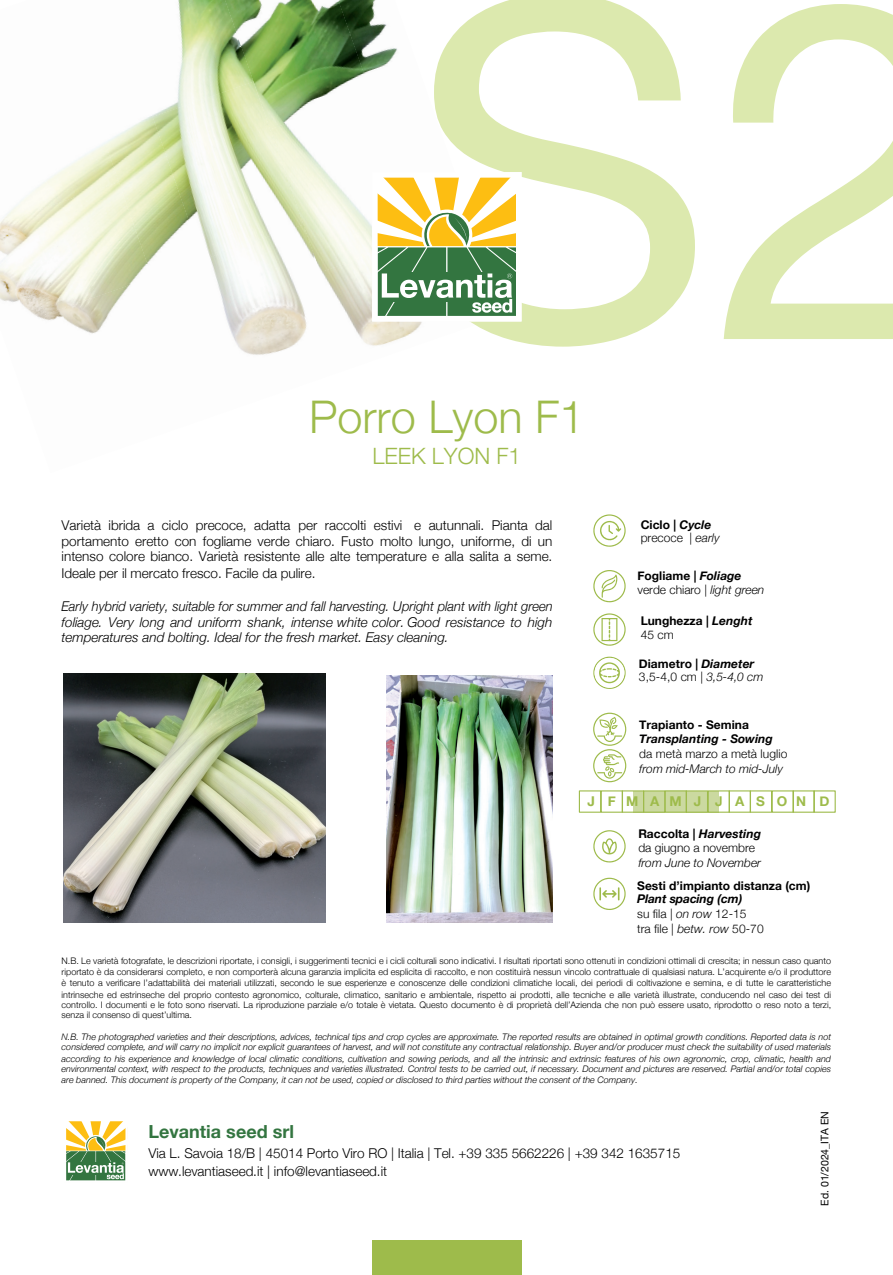
<style>
.page{position:relative;width:893px;height:1275px;background:#fff}
.page>*{position:absolute;margin:0;border:0;box-sizing:border-box;transform-origin:0 0}
.t1{font:472.5px "Helvetica Neue";color:#dce9ae}
.t2{font:300 45px "Helvetica Neue";color:#9ebb4b}
.t3{font:300 22.5px "Helvetica Neue";color:#9ebb4b}
.t4{font:700 18px "Helvetica Neue";color:#337540}
.t5{font:300 13.5px/16.5px "Helvetica Neue";letter-spacing:-.005em;color:#000001}
.t6{font:italic 300 13.5px/16.5px "Helvetica Neue";letter-spacing:-.005em;color:#000001;scale:.96 1}
.t7{font:italic 300 13.5px "Helvetica Neue";letter-spacing:-.005em;color:#000001}
.t8{font:700 13.5px "Helvetica Neue";letter-spacing:.88em;color:#9ebb4b}
.t9{font:300 12px/13.4px "Helvetica Neue";letter-spacing:.005em;color:#000001}
.t10{font:700 12px/13.6px "Helvetica Neue";color:#000001}
.t11{font:italic 300 12px "Helvetica Neue";color:#000001}
.t12{font:italic 700 12px "Helvetica Neue";color:#000001}
.t13{font:10.5px "Helvetica Neue";color:#000001}
.t14{font:300 9px/10.6px "Helvetica Neue";color:#000001;text-align:justify}
.t15{font:italic 300 9px/10.6px "Helvetica Neue";color:#000001}
.s1{font-weight:700}
.s2{font-weight:700;font-style:italic}
.s3{font-style:italic}
.s4{font-weight:300}
</style>
<div class="page">
<img style="left:178px;top:0;width:47px;height:69px">
<img style="left:225px;top:0;width:113px;height:94px">
<img style="left:85px;top:69px;width:167px;height:113px">
<img style="left:338px;top:0;width:59px;height:87px">
<img style="left:152px;top:81px;width:151px;height:177px">
<img style="left:0;top:182px;width:152px;height:117px">
<img style="left:270px;top:94px;width:102px;height:143px">
<img style="left:1px;top:277px;width:151px;height:57px">
<img style="left:202px;top:224px;width:151px;height:131px">
<img style="left:320px;top:237px;width:102px;height:118px">
<div style="left:372px;top:1240px;width:149px;height:35px;background:#9ebb4b"></div>
<img style="left:63px;top:673px;width:263px;height:250px">
<div style="left:686px;top:791px;width:32px;height:21px;background:#cbd9a0"></div>
<svg style="left:666px;top:792px;width:19px;height:19px"></svg>
<div style="left:633px;top:791px;width:31px;height:21px;background:#cbd9a0"></div>
<div style="left:621px;top:790px;width:23px;height:23px;border:1px solid #9ebb4b"></div>
<div style="left:685px;top:790px;width:23px;height:23px;border:1px solid #9ebb4b"></div>
<div style="left:728px;top:790px;width:23px;height:23px;border:1px solid #9ebb4b"></div>
<div style="left:749px;top:790px;width:23px;height:23px;border:1px solid #9ebb4b"></div>
<div style="left:771px;top:790px;width:23px;height:23px;border:1px solid #9ebb4b"></div>
<div style="left:792px;top:790px;width:22px;height:23px;border:1px solid #9ebb4b"></div>
<div style="left:813px;top:790px;width:22px;height:23px;border:1px solid #9ebb4b"></div>
<div style="left:707px;top:790px;width:23px;height:23px;border:1px solid #9ebb4b"></div>
<div style="left:664px;top:790px;width:23px;height:23px;border:1px solid #9ebb4b"></div>
<div style="left:643px;top:790px;width:22px;height:23px;border:1px solid #9ebb4b"></div>
<div style="left:600px;top:790px;width:23px;height:23px;border:1px solid #9ebb4b"></div>
<div style="left:579px;top:790px;width:22px;height:23px;border:1px solid #9ebb4b"></div>
<svg style="left:593px;top:878px;width:32px;height:32px"></svg>
<svg style="left:593px;top:830px;width:32px;height:33px"></svg>
<svg style="left:593px;top:514px;width:32px;height:33px"></svg>
<svg style="left:593px;top:657px;width:32px;height:32px"></svg>
<svg style="left:593px;top:570px;width:32px;height:33px"></svg>
<svg style="left:593px;top:613px;width:32px;height:33px"></svg>
<img style="left:386px;top:675px;width:166px;height:248px">
<svg style="left:372px;top:177px;width:144px;height:144px"></svg>
<svg style="left:66px;top:1121px;width:60px;height:60px"></svg>
<svg style="left:593px;top:713px;width:33px;height:69px"></svg>
<h1 class="t1" style="left:406px;top:-170px;width:570px">S2</h1>
<h2 class="t2" style="left:309px;top:381px;width:277px">Porro Lyon F1</h2>
<h3 class="t3" style="left:372px;top:438px;width:150px">LEEK LYON F1</h3>
<h3 class="t5" style="left:62px;top:516px;width:492px">Varietà ibrida a ciclo precoce, adatta per raccolti estivi e autunnali. Pianta dal portamento eretto con fogliame verde chiaro. Fusto molto lungo, uniforme, di un</h3>
<h3 class="t5" style="left:62px;top:547px;width:492px">intenso colore bianco. Varietà resistente alle alte temperature e alla salita a seme.<br>Ideale per il mercato fresco. Facile da pulire.</h3>
<h3 class="t6" style="left:62px;top:597px;width:513px">Early hybrid variety, suitable for summer and fall harvesting. Upright plant with light green foliage. Very long and uniform shank, intense white color. Good resistance to high</h3>
<h3 class="t7" style="left:62px;top:627px;width:388px">temperatures and bolting. Ideal for the fresh market. Easy cleaning.</h3>
<h3 class="t9" style="left:640px;top:517px;width:80px"><span class="s1">Ciclo |</span> <span class="s2">Cycle </span>precoce | <span class="s3">early</span></h3>
<h3 class="t9" style="left:637px;top:568px;width:128px"><span class="s1">Fogliame |</span> <span class="s2">Foliage </span>verde chiaro | <span class="s3">light green</span></h3>
<h3 class="t10" style="left:640px;top:614px;width:113px">Lunghezza | <span class="s3">Lenght<br></span><span class="s4">45 cm</span></h3>
<h3 class="t9" style="left:639px;top:656px;width:126px"><span class="s1">Diametro |</span> <span class="s2">Diameter<br></span>3,5-4,0 cm | <span class="s3">3,5-4,0 cm</span></h3>
<h3 class="t10" style="left:639px;top:719px;width:111px">Trapianto - Semina</h3>
<h3 class="t12" style="left:639px;top:729px;width:135px">Transplanting - Sowing</h3>
<h3 class="t9" style="left:639px;top:746px;width:149px">da metà marzo a metà luglio</h3>
<h3 class="t11" style="left:639px;top:759px;width:145px">from mid-March to mid-July</h3>
<h3 class="t8" style="left:587px;top:790px;width:244px">JFMAMJ JASOND</h3>
<h3 class="t9" style="left:638px;top:827px;width:124px"><span class="s1">Raccolta |</span> <span class="s2">Harvesting </span>da giugno a novembre</h3>
<h3 class="t11" style="left:638px;top:853px;width:124px">from June to November</h3>
<h3 class="t10" style="left:637px;top:879px;width:175px">Sesti d’impianto distanza (cm)</h3>
<h3 class="t9" style="left:637px;top:890px;width:128px;line-height:15px"><span class="s2">Plant spacing (cm)<br></span>su fila | <span class="s3">on row</span> 12-15<br>tra file | <span class="s3">betw. row</span> 50-70</h3>
<p class="t14" style="left:62px;top:955px;width:771px">N.B. Le varietà fotografate, le descrizioni riportate, i consigli, i suggerimenti tecnici e i cicli colturali sono indicativi. I risultati riportati sono ottenuti in condizioni ottimali di crescita; in nessun caso quanto riportato è da considerarsi completo, e non comporterà alcuna garanzia implicita ed esplicita di raccolto, e non costituirà nessun vincolo contrattuale di qualsiasi natura. L’acquirente e/o il produttore è tenuto a verificare l’adattabilità dei materiali utilizzati, secondo le sue esperienze e conoscenze delle condizioni climatiche locali, dei periodi di coltivazione e semina, e di tutte le caratteristiche</p>
<p class="t14" style="left:62px;top:988px;width:771px">intrinseche ed estrinseche del proprio contesto agronomico, colturale, climatico, sanitario e ambientale, rispetto ai prodotti, alle tecniche e alle varietà illustrate, conducendo nel caso dei test di controllo. I documenti e le foto sono riservati. La riproduzione parziale e/o totale è vietata. Questo documento è di proprietà dell’Azienda che non può essere usato, riprodotto o reso noto a terzi, senza il consenso di quest’ultima.</p>
<p class="t15" style="left:62px;top:1031px;width:771px">N.B. The photographed varieties and their descriptions, advices, technical tips and crop cycles are approximate. The reported results are obtained in optimal growth conditions. Reported data is not considered complete, and will carry no implicit nor explicit guarantees of harvest, and will not constitute any contractual relationship. Buyer and/or producer must check the suitability of used materials</p>
<p class="t15" style="left:62px;top:1053px;width:771px;text-align:justify">according to his experience and knowledge of local climatic conditions, cultivation and sowing periods, and all the intrinsic and extrinsic features of his own agronomic, crop, climatic, health and environmental context, with respect to the products, techniques and varieties illustrated. Control tests to be carried out, if necessary. Document and pictures are reserved. Partial and/or total copies are banned. This document is property of the Company, it can not be used, copied or disclosed to third parties without the consent of the Company.</p>
<h3 class="t4" style="left:148px;top:1117px;width:147px">Levantia seed srl</h3>
<h3 class="t5" style="left:148px;top:1144px;width:533px;line-height:18px">Via L. Savoia 18/B | 45014 Porto Viro RO | Italia | Tel. +39 335 5662226 | +39 342 1635715 www.levantiaseed.it | info@levantiaseed.it</h3>
<p class="t13" style="left:817px;top:1206px;width:96px;rotate:-90deg">Ed. 01/2024_ITA EN</p>
</div>
